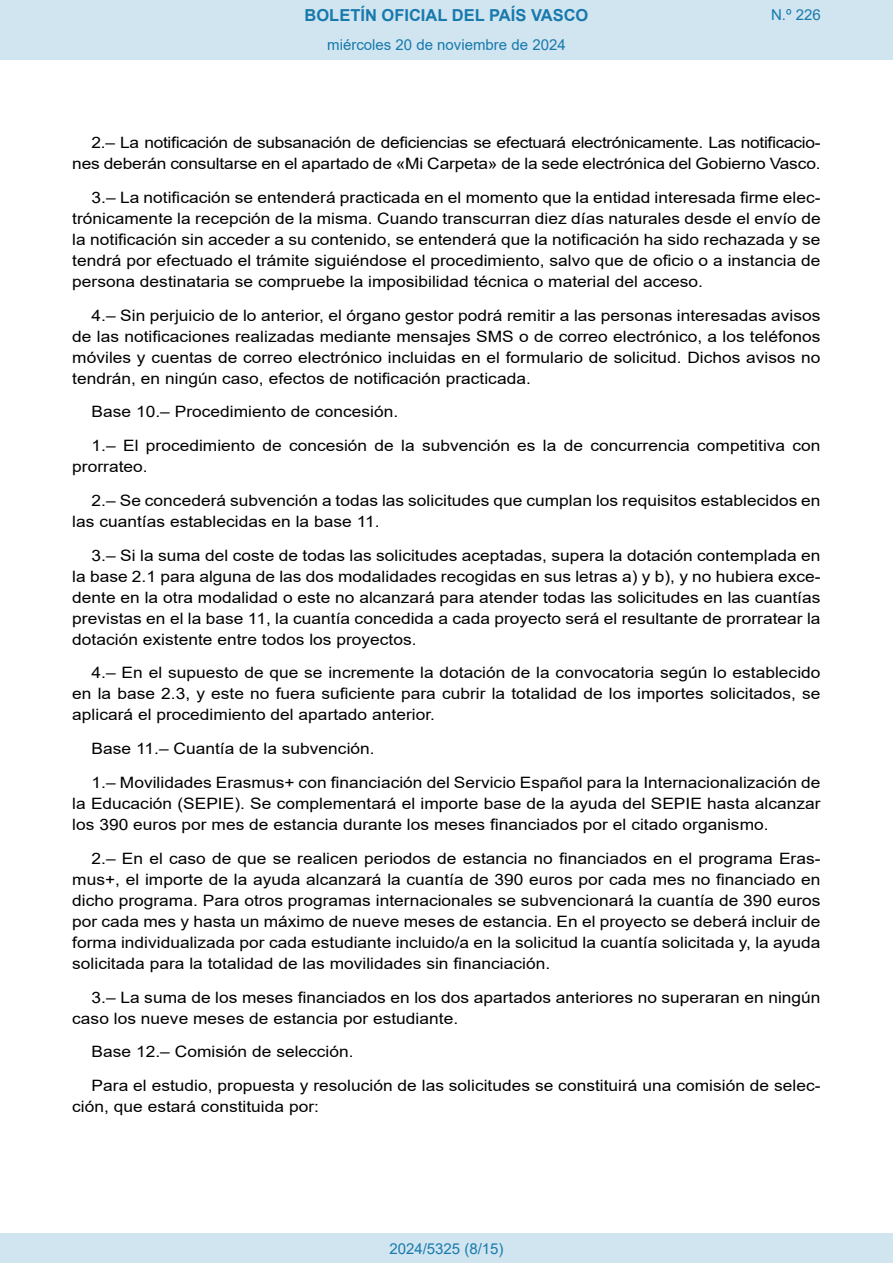
<style>
.page{position:relative;width:893px;height:1263px;background:#fff}
.page>*{position:absolute;margin:0;border:0;box-sizing:border-box;transform-origin:0 0}
.t1{font:700 16.5px "Arial";color:#1879ad}
.BOPVDetalle{font:15.6px/21px "Arial";color:#000;text-align:justify;scale:1.11 1}
.BOPVDetalle-2{font:15.6px/21px "Arial";letter-spacing:-.02em;color:#000;text-align:right;scale:1.11 1}
.Paginacion_Centro{font:15px "Arial";color:#1879ad}
</style>
<div class="page">
<div style="left:0;top:0;width:893px;height:60px;background:#d0e5f0"></div>
<div style="left:0;top:1233px;width:893px;height:30px;background:#d0e5f0"></div>
<p class="t1" style="left:305px;top:3px;width:285px">BOLETÍN OFICIAL DEL PAÍS VASCO</p>
<p class="Paginacion_Centro" style="left:327px;top:35px;width:240px">miércoles 20 de noviembre de 2024</p>
<p class="Paginacion_Centro" style="left:771px;top:5px;width:51px">N.º 226</p>
<p class="BOPVDetalle-2" style="left:72px;top:132px;width:676px">2.– La notificación de subsanación de deficiencias se efectuará electrónicamente. Las notificacio&shy;nes deberán consultarse en el apartado de «Mi Carpeta» de la sede electrónica del Gobierno Vasco.</p>
<p class="BOPVDetalle" style="left:72px;top:187px;width:676px;text-indent:19px">3.– La notificación se entenderá practicada en el momento que la entidad interesada firme elec&shy;trónicamente la recepción de la misma. Cuando transcurran diez días naturales desde el envío de la notificación sin acceder a su contenido, se entenderá que la notificación ha sido rechazada y se tendrá por efectuado el trámite siguiéndose el procedimiento, salvo que de oficio o a instancia de persona destinataria se compruebe la imposibilidad técnica o material del acceso.</p>
<p class="BOPVDetalle" style="left:72px;top:305px;width:676px;text-indent:19px">4.– Sin perjuicio de lo anterior, el órgano gestor podrá remitir a las personas interesadas avisos de las notificaciones realizadas mediante mensajes SMS o de correo electrónico, a los teléfonos móviles y cuentas de correo electrónico incluidas en el formulario de solicitud. Dichos avisos no tendrán, en ningún caso, efectos de notificación practicada.</p>
<p class="BOPVDetalle" style="left:92px;top:401px;width:278px">Base 10.– Procedimiento de concesión.</p>
<p class="BOPVDetalle" style="left:72px;top:435px;width:676px;text-indent:19px">1.– El procedimiento de concesión de la subvención es la de concurrencia competitiva con prorrateo.</p>
<p class="BOPVDetalle" style="left:72px;top:490px;width:676px;text-indent:19px">2.– Se concederá subvención a todas las solicitudes que cumplan los requisitos establecidos en las cuantías establecidas en la base 11.</p>
<p class="BOPVDetalle" style="left:72px;top:545px;width:676px;text-indent:19px">3.– Si la suma del coste de todas las solicitudes aceptadas, supera la dotación contemplada en la base 2.1 para alguna de las dos modalidades recogidas en sus letras a) y b), y no hubiera exce&shy;dente en la otra modalidad o este no alcanzará para atender todas las solicitudes en las cuantías previstas en el la base 11, la cuantía concedida a cada proyecto será el resultante de prorratear la dotación existente entre todos los proyectos.</p>
<p class="BOPVDetalle" style="left:72px;top:662px;width:676px;text-indent:19px">4.– En el supuesto de que se incremente la dotación de la convocatoria según lo establecido en la base 2.3, y este no fuera suficiente para cubrir la totalidad de los importes solicitados, se aplicará el procedimiento del apartado anterior.</p>
<p class="BOPVDetalle" style="left:92px;top:738px;width:256px">Base 11.– Cuantía de la subvención.</p>
<p class="BOPVDetalle" style="left:72px;top:772px;width:676px;text-indent:19px">1.– Movilidades Erasmus+ con financiación del Servicio Español para la Internacionalización de la Educación (SEPIE). Se complementará el importe base de la ayuda del SEPIE hasta alcanzar los 390 euros por mes de estancia durante los meses financiados por el citado organismo.</p>
<p class="BOPVDetalle" style="left:72px;top:848px;width:676px;text-indent:19px">2.– En el caso de que se realicen periodos de estancia no financiados en el programa Eras&shy;mus+, el importe de la ayuda alcanzará la cuantía de 390 euros por cada mes no financiado en dicho programa. Para otros programas internacionales se subvencionará la cuantía de 390 euros por cada mes y hasta un máximo de nueve meses de estancia. En el proyecto se deberá incluir de forma individualizada por cada estudiante incluido/a en la solicitud la cuantía solicitada y, la ayuda solicitada para la totalidad de las movilidades sin financiación.</p>
<p class="BOPVDetalle" style="left:72px;top:986px;width:676px;text-indent:19px">3.– La suma de los meses financiados en los dos apartados anteriores no superaran en ningún caso los nueve meses de estancia por estudiante.</p>
<p class="BOPVDetalle" style="left:92px;top:1041px;width:238px">Base 12.– Comisión de selección.</p>
<p class="BOPVDetalle" style="left:72px;top:1075px;width:676px;text-indent:19px">Para el estudio, propuesta y resolución de las solicitudes se constituirá una comisión de selec&shy;ción, que estará constituida por:</p>
<p class="Paginacion_Centro" style="left:389px;top:1238px;width:116px">2024/5325 (8/15)</p>
</div>
